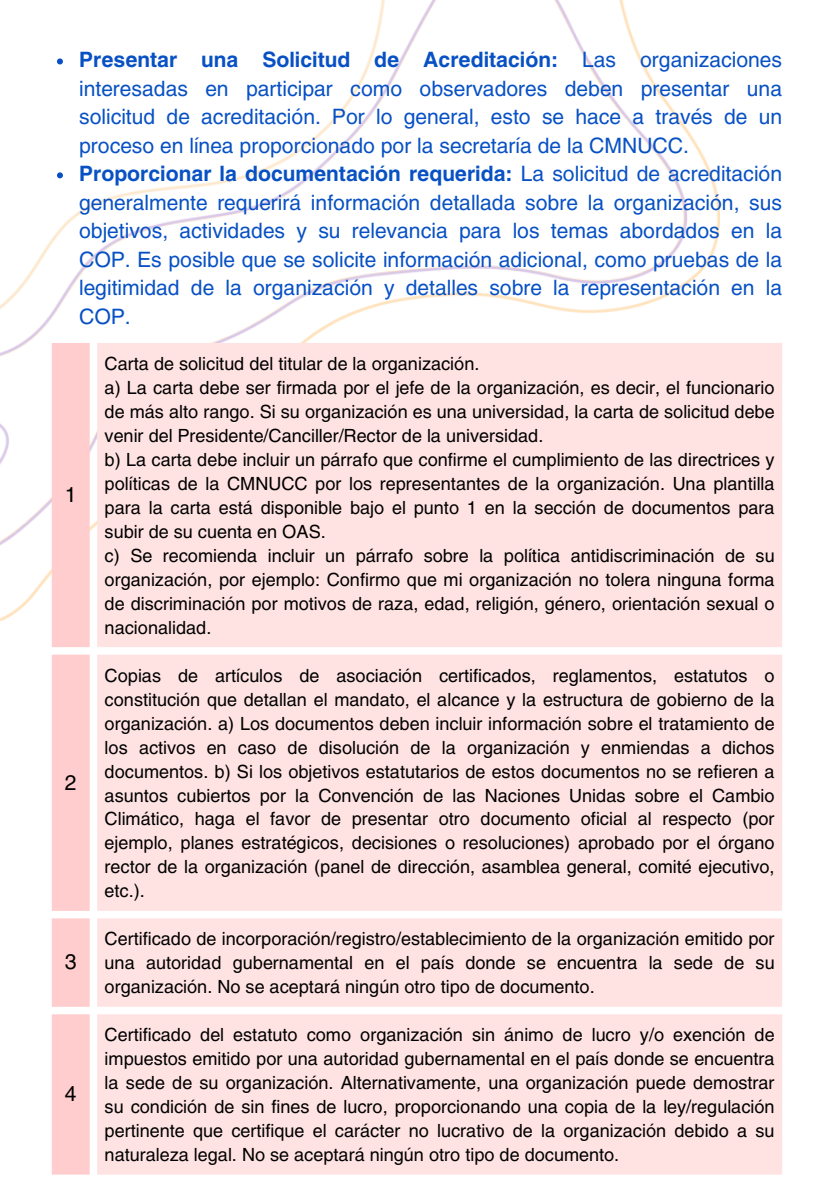
<style>
.page{position:relative;width:834px;height:1196px;background:#fff}
.page>*{position:absolute;margin:0;border:0;box-sizing:border-box;transform-origin:0 0}
.t1{font:21px/28.4px "Helios";color:#0851c4;text-align:justify}
.t2{font:21px "Helios";color:#000}
.t3{font:18px/24px "Helios";color:#000;text-align:justify}
.s1{font-weight:700}
</style>
<div class="page">
<img style="left:0;top:0;width:720px;height:621px">
<div style="left:52px;top:343px;width:38px;height:831px;background:#ffcdcd"></div>
<div style="left:97px;top:343px;width:685px;height:831px;background:#ffe3e3"></div>
<svg style="left:57px;top:58px;width:6px;height:6px"></svg>
<svg style="left:57px;top:172px;width:6px;height:6px"></svg>
<p class="t1" style="left:79px;top:45px;width:704px"><span class="s1">Presentar una Solicitud de Acreditación:</span> Las organizaciones interesadas en participar como observadores deben presentar una solicitud de acreditación. Por lo general, esto se hace a través de un proceso en línea proporcionado por la secretaría de la CMNUCC.</p>
<p class="t1" style="left:79px;top:159px;width:704px"><span class="s1">Proporcionar la documentación requerida:</span> La solicitud de acreditación generalmente requerirá información detallada sobre la organización, sus objetivos, actividades y su relevancia para los temas abordados en la COP. Es posible que se solicite información adicional, como pruebas de la legitimidad de la organización y detalles sobre la representación en la COP.</p>
<p class="t2" style="left:65px;top:481px;width:13px">1</p>
<p class="t2" style="left:65px;top:768px;width:13px">2</p>
<p class="t2" style="left:65px;top:948px;width:13px">3</p>
<p class="t2" style="left:65px;top:1080px;width:13px">4</p>
<p class="t3" style="left:105px;top:351px;width:376px">Carta de solicitud del titular de la organización.</p>
<p class="t3" style="left:105px;top:375px;width:671px">a) La carta debe ser firmada por el jefe de la organización, es decir, el funcionario de más alto rango. Si su organización es una universidad, la carta de solicitud debe venir del Presidente/Canciller/Rector de la universidad.</p>
<p class="t3" style="left:105px;top:447px;width:671px">b) La carta debe incluir un párrafo que confirme el cumplimiento de las directrices y políticas de la CMNUCC por los representantes de la organización. Una plantilla para la carta está disponible bajo el punto 1 en la sección de documentos para subir de su cuenta en OAS.</p>
<p class="t3" style="left:105px;top:543px;width:671px">c) Se recomienda incluir un párrafo sobre la política antidiscriminación de su organización, por ejemplo: Confirmo que mi organización no tolera ninguna forma de discriminación por motivos de raza, edad, religión, género, orientación sexual o nacionalidad.</p>
<p class="t3" style="left:105px;top:662px;width:671px">Copias de artículos de asociación certificados, reglamentos, estatutos o constitución que detallan el mandato, el alcance y la estructura de gobierno de la organización. a) Los documentos deben incluir información sobre el tratamiento de los activos en caso de disolución de la organización y enmiendas a dichos documentos. b) Si los objetivos estatutarios de estos documentos no se refieren a asuntos cubiertos por la Convención de las Naciones Unidas sobre el Cambio Climático, haga el favor de presentar otro documento oficial al respecto (por ejemplo, planes estratégicos, decisiones o resoluciones) aprobado por el órgano rector de la organización (panel de dirección, asamblea general, comité ejecutivo, etc.).</p>
<p class="t3" style="left:105px;top:926px;width:671px">Certificado de incorporación/registro/establecimiento de la organización emitido por una autoridad gubernamental en el país donde se encuentra la sede de su organización. No se aceptará ningún otro tipo de documento.</p>
<p class="t3" style="left:105px;top:1022px;width:671px">Certificado del estatuto como organización sin ánimo de lucro y/o exención de impuestos emitido por una autoridad gubernamental en el país donde se encuentra la sede de su organización. Alternativamente, una organización puede demostrar su condición de sin fines de lucro, proporcionando una copia de la ley/regulación pertinente que certifique el carácter no lucrativo de la organización debido a su naturaleza legal. No se aceptará ningún otro tipo de documento.</p>
</div>
